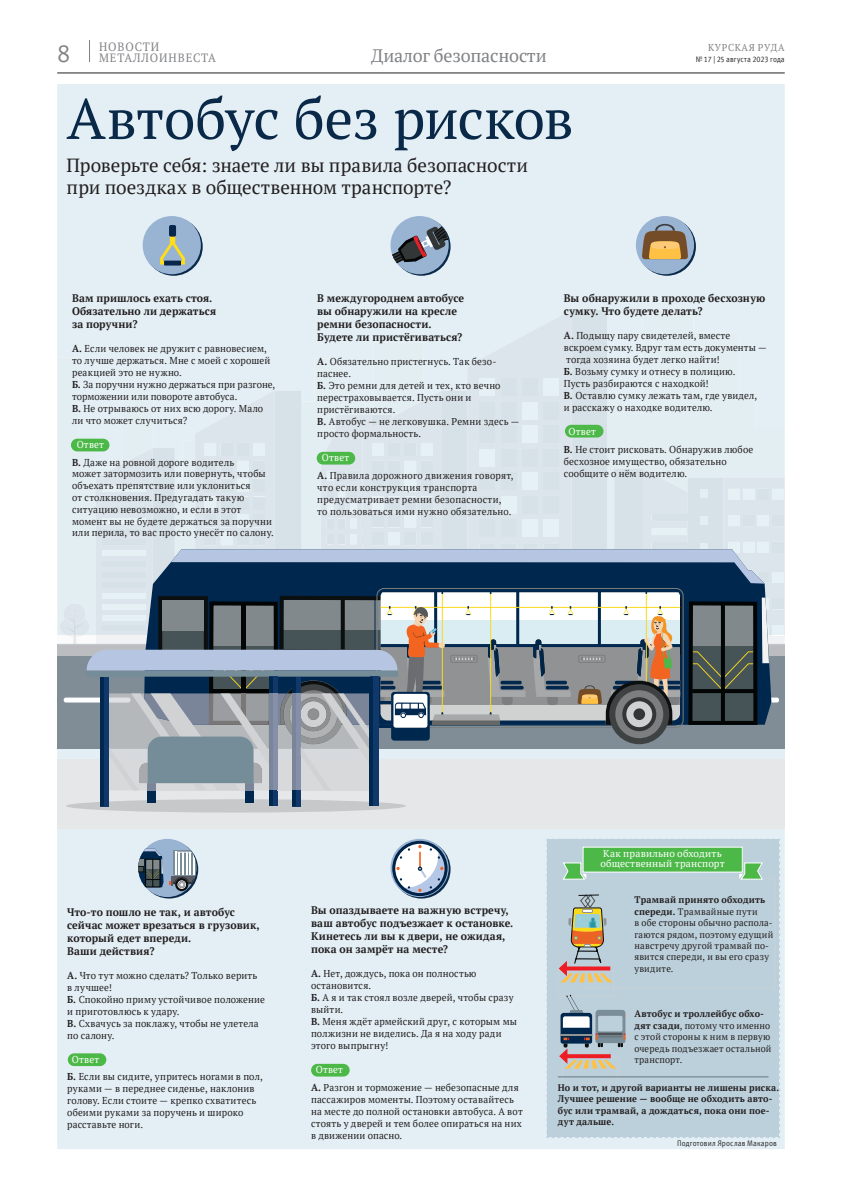
<style>
.page{position:relative;width:842px;height:1191px;background:#fff}
.page>*{position:absolute;margin:0;border:0;box-sizing:border-box;transform-origin:0 0}
.t1{font:57px "PT Serif";letter-spacing:-.015em;color:#0a2949}
.t2{font:19px/22px "PT Serif";color:#231f20}
.t3{font:18px "PT Serif";letter-spacing:-.01em;color:#808285}
.t4{font:12px/11px "PT Serif";letter-spacing:.08em;color:#808285;scale:.95 1}
.t5{font:700 11px/13px "PT Serif";letter-spacing:.01em;color:#231f20;scale:.96 1}
.t6{font:10px/12px "PT Serif";letter-spacing:.02em;color:#231f20;scale:.96 1}
.t7{font:10px/10px "PT Serif";letter-spacing:.02em;color:#fff}
.t8{font:10px "PT Serif";letter-spacing:.065em;color:#808285;scale:.95 1}
.t9{font:9.5px/11.4px "PT Serif";letter-spacing:.025em;color:#231f20;scale:.96 1}
.t10{font:700 9.5px/11.4px "PT Serif";letter-spacing:.015em;color:#231f20;scale:.96 1}
.t11{font:8px "Meta Offc Pro Norm";letter-spacing:.02em;color:#231f20;scale:.9 1}
.s1{font-family:"Meta Offc Pro Norm";font-size:25px}
.s2{font-weight:700}
.s3{color:#fff}
</style>
<div class="page">
<svg style="left:89px;top:40px;width:1px;height:22px"></svg>
<hr style="left:57px;top:73px;width:728px;height:1px;background:#231f20">
<div style="left:57px;top:84px;width:728px;height:1065px;background:#e3eff5"></div>
<div style="left:58px;top:759px;width:727px;height:69px;background:#e6e7e9"></div>
<svg style="left:66px;top:799px;width:340px;height:14px"></svg>
<div style="left:292px;top:677px;width:9px;height:129px;background:#10386a"></div>
<hr style="left:292px;top:677px;width:4px;height:129px;background:#00274d">
<svg style="left:272px;top:791px;width:6px;height:15px"></svg>
<hr style="left:269px;top:677px;width:3px;height:129px;background:#00274d">
<div style="left:245px;top:780px;width:9px;height:23px;background:#00274d"></div>
<div style="left:147px;top:780px;width:9px;height:23px;background:#00274d"></div>
<div style="left:101px;top:677px;width:8px;height:129px;background:#10386a"></div>
<hr style="left:101px;top:678px;width:3px;height:128px;background:#00274d">
<div style="left:370px;top:677px;width:8px;height:129px;background:#10386a"></div>
<hr style="left:370px;top:677px;width:3px;height:129px;background:#00274d">
<svg style="left:58px;top:310px;width:727px;height:481px;background:#b5c0c8"></svg>
<div style="left:565px;top:425px;width:38px;height:13px;background:#4cb848;border-radius:6px"></div>
<div style="left:71px;top:439px;width:38px;height:12px;background:#4cb848;border-radius:6px"></div>
<svg style="left:638px;top:218px;width:58px;height:58px"></svg>
<div style="left:636px;top:216px;width:58px;height:58px;background:#99b3d3;border-radius:50%"></div>
<svg style="left:642px;top:224px;width:46px;height:35px"></svg>
<svg style="left:392px;top:218px;width:59px;height:58px"></svg>
<div style="left:391px;top:216px;width:58px;height:58px;background:#99b3d3;border-radius:50%"></div>
<svg style="left:391px;top:219px;width:58px;height:48px"></svg>
<svg style="left:392px;top:840px;width:59px;height:59px"></svg>
<svg style="left:392px;top:841px;width:56px;height:55px"></svg>
<svg style="left:145px;top:218px;width:58px;height:58px"></svg>
<div style="left:143px;top:216px;width:58px;height:58px;background:#99b3d3;border-radius:50%"></div>
<svg style="left:160px;top:236px;width:25px;height:29px"></svg>
<div style="left:169px;top:225px;width:7px;height:12px;background:#06264c;border-radius:2px"></div>
<div style="left:164px;top:261px;width:17px;height:5px;background:#06264c"></div>
<svg style="left:140px;top:840px;width:58px;height:59px"></svg>
<div style="left:138px;top:839px;width:58px;height:58px;background:#99b3d3;border-radius:50%"></div>
<svg style="left:173px;top:850px;width:23px;height:2px"></svg>
<svg style="left:170px;top:852px;width:27px;height:39px"></svg>
<svg style="left:138px;top:848px;width:26px;height:43px"></svg>
<div style="left:68px;top:1053px;width:38px;height:13px;background:#4cb848;border-radius:6px"></div>
<div style="left:311px;top:1064px;width:39px;height:13px;background:#4cb848;border-radius:6px"></div>
<svg style="left:546px;top:838px;width:235px;height:301px;background:#b4cacb"></svg>
<div style="left:317px;top:452px;width:38px;height:13px;background:#4cb848;border-radius:6px"></div>
<hr style="left:558px;top:1076px;width:211px;height:1px;background:#647882">
<p class="t4" style="left:99px;top:41px;width:125px;text-indent:-42px"><span class="s1">8</span> НОВОСТИ<br>МЕТАЛЛОИНВЕСТА</p>
<p class="t8" style="left:708px;top:41px;width:82px">КУРСКАЯ РУДА</p>
<h3 class="t3" style="left:371px;top:44px;width:177px">Диалог безопасности</h3>
<p class="t11" style="left:696px;top:53px;width:100px">№ 17 | 25 августа 2023 года</p>
<h1 class="t1" style="left:67px;top:81px;width:509px">Автобус без рисков</h1>
<h2 class="t2" style="left:67px;top:154px;width:463px">Проверьте себя: знаете ли вы правила безопасности при поездках в общественном транспорте?</h2>
<p class="t5" style="left:72px;top:291px;width:152px">Вам пришлось ехать стоя.<br>Обязательно ли держаться за поручни?</p>
<p class="t6" style="left:72px;top:342px;width:213px"><span class="s2">А.</span> Если человек не дружит с равновесием, то лучше держаться. Мне с моей с хорошей реакцией это не нужно.<br><span class="s2">Б.</span> За поручни нужно держаться при разгоне, торможении или повороте автобуса.<br><span class="s2">В.</span> Не отрываюсь от них всю дорогу. Мало ли что может случиться?</p>
<p class="t6" style="left:72px;top:435px;width:171px;line-height:17.7px;text-indent:5px"><span class="s3">Ответ<br></span><span class="s2">В.</span> Даже на ровной дороге водитель</p>
<p class="t6" style="left:72px;top:468px;width:212px">может затормозить или повернуть, чтобы объехать препятствие или уклониться<br>от столкновения. Предугадать такую ситуацию невозможно, и если в этот момент вы не будете держаться за поручни или перила, то вас просто унесёт по салону.</p>
<p class="t5" style="left:317px;top:291px;width:155px">В междугороднем автобусе вы обнаружили на кресле ремни безопасности.<br>Будете ли пристёгиваться?</p>
<p class="t6" style="left:317px;top:355px;width:212px"><span class="s2">А.</span> Обязательно пристегнусь. Так безо&shy;паснее.<br><span class="s2">Б.</span> Это ремни для детей и тех, кто вечно перестраховывается. Пусть они и пристёгиваются.<br><span class="s2">В.</span> Автобус — не легковушка. Ремни здесь — просто формальность.</p>
<p class="t6" style="left:317px;top:448px;width:206px;line-height:17.7px;text-indent:5px"><span class="s3">Ответ<br></span><span class="s2">А.</span> Правила дорожного движения говорят,</p>
<p class="t6" style="left:317px;top:481px;width:204px">что если конструкция транспорта предусматривает ремни безопасности, то пользоваться ими нужно обязательно.</p>
<p class="t5" style="left:564px;top:291px;width:211px">Вы обнаружили в проходе бесхозную сумку. Что будете делать?</p>
<p class="t6" style="left:564px;top:329px;width:213px"><span class="s2">А.</span> Подыщу пару свидетелей, вместе вскроем сумку. Вдруг там есть документы — тогда хозяина будет легко найти!<br><span class="s2">Б.</span> Возьму сумку и отнесу в полицию.<br>Пусть разбираются с находкой!<br><span class="s2">В.</span> Оставлю сумку лежать там, где увидел,<br>и расскажу о находке водителю.</p>
<p class="t6" style="left:564px;top:422px;width:199px;line-height:17.7px;text-indent:5px"><span class="s3">Ответ<br></span><span class="s2">В.</span> Не стоит рисковать. Обнаружив любое</p>
<p class="t6" style="left:564px;top:455px;width:171px">бесхозное имущество, обязательно сообщите о нём водителю.</p>
<p class="t5" style="left:67px;top:905px;width:202px">Что-то пошло не так, и автобус сейчас может врезаться в грузовик, который едет впереди.<br>Ваши действия?</p>
<p class="t6" style="left:67px;top:969px;width:207px"><span class="s2">А.</span> Что тут можно сделать? Только верить в лучшее!<br><span class="s2">Б.</span> Спокойно приму устойчивое положение и приготовлюсь к удару.<br><span class="s2">В.</span> Схвачусь за поклажу, чтобы не улетела по салону.</p>
<p class="t6" style="left:67px;top:1050px;width:205px;line-height:17.7px;text-indent:5px"><span class="s3">Ответ<br></span><span class="s2">Б.</span> Если вы сидите, упритесь ногами в пол,</p>
<p class="t6" style="left:67px;top:1083px;width:198px">руками — в переднее сиденье, наклонив голову. Если стоите — крепко схватитесь обеими руками за поручень и широко расставьте ноги.</p>
<p class="t5" style="left:311px;top:903px;width:212px">Вы опаздываете на важную встречу, ваш автобус подъезжает к остановке.<br>Кинетесь ли вы к двери, не ожидая, пока он замрёт на месте?</p>
<p class="t6" style="left:311px;top:967px;width:216px"><span class="s2">А.</span> Нет, дождусь, пока он полностью остановится.<br><span class="s2">Б.</span> А я и так стоял возле дверей, чтобы сразу выйти.<br><span class="s2">В.</span> Меня ждёт армейский друг, с которым мы полжизни не виделись. Да я на ходу ради этого выпрыгну!</p>
<p class="t6" style="left:311px;top:1060px;width:218px;line-height:17.7px;text-indent:5px"><span class="s3">Ответ<br></span><span class="s2">А.</span> Разгон и торможение — небезопасные для</p>
<p class="t6" style="left:311px;top:1093px;width:222px">пассажиров моменты. Поэтому оставайтесь на месте до полной остановки автобуса. А вот стоять у дверей и тем более опираться на них в движении опасно.</p>
<p class="t7" style="left:600px;top:849px;width:126px">Как правильно обходить общественный транспорт</p>
<p class="t9" style="left:634px;top:894px;width:146px"><span class="s2">Трамвай принято обходить спереди.</span> Трамвайные пути<br>в обе стороны обычно распола&shy;гаются рядом, поэтому едущий навстречу другой трамвай по&shy;явится спереди, и вы его сразу увидите.</p>
<p class="t9" style="left:634px;top:1008px;width:144px"><span class="s2">Автобус и троллейбус обхо&shy;дят сзади</span>, потому что именно с этой стороны к ним в первую очередь подъезжает остальной транспорт.</p>
<p class="t10" style="left:558px;top:1081px;width:232px">Но и тот, и другой варианты не лишены риска.<br>Лучшее решение — вообще не обходить авто&shy;бус или трамвай, а дождаться, пока они пое&shy;дут дальше.</p>
<p class="t11" style="left:677px;top:1137px;width:112px">Подготовил Ярослав Макаров</p>
</div>
